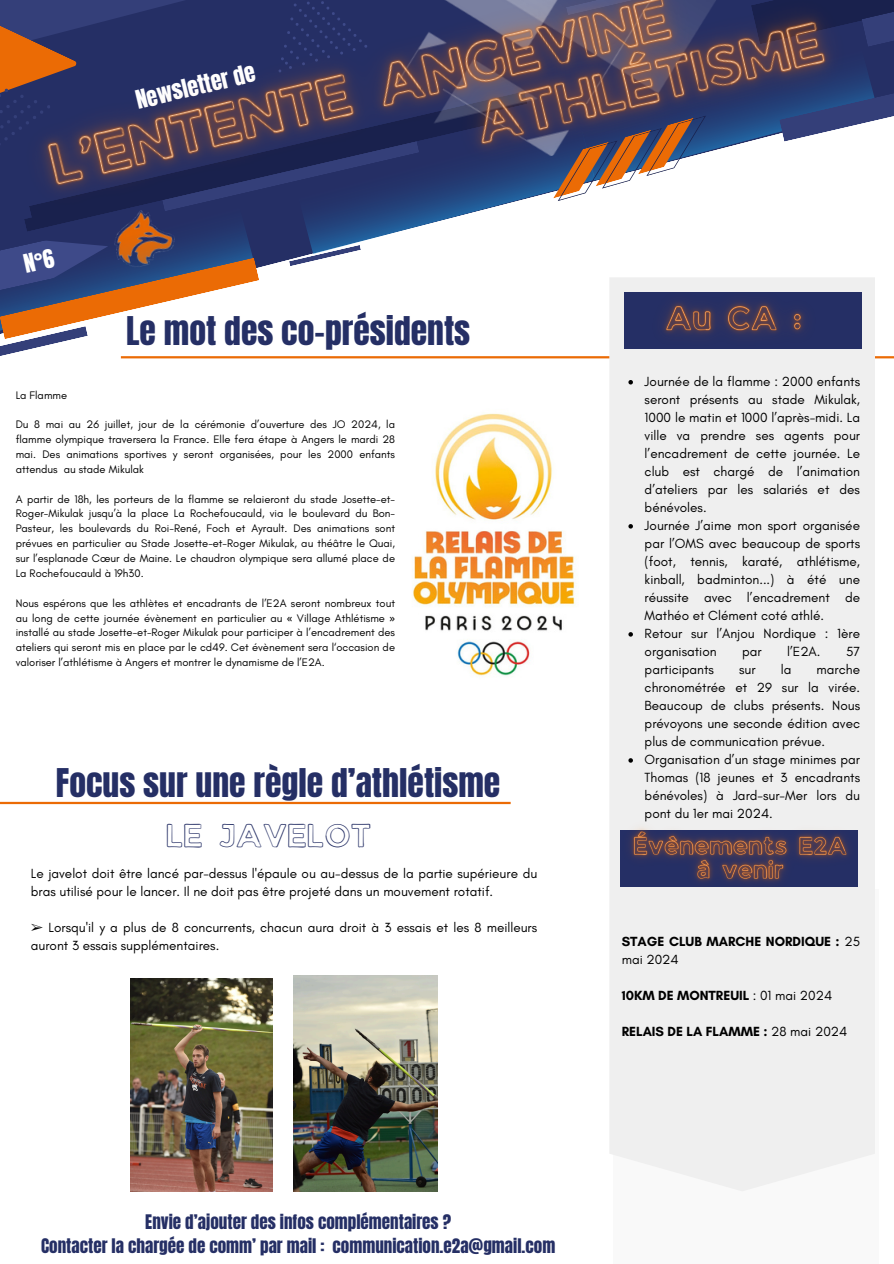
<style>
.page{position:relative;width:894px;height:1264px;background:#fff}
.page>*{position:absolute;margin:0;border:0;box-sizing:border-box;transform-origin:0 0}
.t1{font:33.6px "Anton";color:#252f65}
.t2{font:30.6px "JA Jaya Giri Sans Outline";color:#252f65}
.t3{font:21.9px "Anton";color:#fff}
.t4{font:17.1px "Anton";color:#252f65}
.t5{font:13.5px/18px "Glacial Indifference";color:#000;text-align:justify}
.t6{font:700 13.5px/18px "Glacial Indifference";color:#000}
.t7{font:11.1px/14.9px "Glacial Indifference";color:#000;text-align:justify}
.s1{font-family:"Noto Sans"}
.s2{font-family:"Free Serif"}
.s3{font-weight:400}
</style>
<div class="page">
<hr style="left:121px;top:356px;width:772px;height:2px;background:#eb6b05">
<div style="left:613px;top:889px;width:265px;height:374px;background:#f9f9f9"></div>
<div style="left:609px;top:337px;width:265px;height:817px;background:#efefef"></div>
<hr style="left:0;top:801px;width:510px;height:3px;background:#eb6b05">
<svg style="left:609px;top:277px;width:266px;height:60px;fill:#efefef"></svg>
<img style="left:413px;top:413px;width:163px;height:263px">
<img style="left:130px;top:978px;width:142px;height:213px">
<img style="left:293px;top:975px;width:144px;height:216px">
<img style="left:633px;top:277px;width:218px;height:92px">
<img style="left:0;top:0;width:404px;height:268px">
<img style="left:395px;top:0;width:498px;height:230px">
<svg style="left:628px;top:380px;width:4px;height:4px"></svg>
<svg style="left:628px;top:524px;width:4px;height:4px"></svg>
<svg style="left:628px;top:632px;width:4px;height:4px"></svg>
<svg style="left:628px;top:758px;width:4px;height:4px"></svg>
<img style="left:609px;top:807px;width:264px;height:101px">
<svg style="left:0;top:240px;width:259px;height:119px"></svg>
<p class="t3" style="left:133px;top:84px;width:123px;rotate:-13deg">Newsletter de</p>
<p class="t1" style="left:126px;top:306px;width:345px">Le mot des co-présidents</p>
<p class="t7" style="left:16px;top:387px;width:53px">La Flamme</p>
<h5 class="t7" style="left:16px;top:417px;width:381px">Du 8 mai au 26 juillet, jour de la cérémonie d’ouverture des JO 2024, la flamme olympique traversera la France. Elle fera étape à Angers le mardi 28 mai. Des animations sportives y seront organisées, pour les 2000 enfants attendus au stade Mikulak</h5>
<p class="t7" style="left:16px;top:491px;width:381px">A partir de 18h, les porteurs de la flamme se relaieront du stade Josette-et-Roger-Mikulak jusqu’à la place La Rochefoucauld, via le boulevard du Bon-Pasteur, les boulevards du Roi-René, Foch et Ayrault. Des animations sont prévues en particulier au Stade Josette-et-Roger Mikulak, au théâtre le Quai, sur l’esplanade Cœur de Maine. Le chaudron olympique sera allumé place de La Rochefoucauld à 19h30.</p>
<p class="t7" style="left:16px;top:595px;width:381px">Nous espérons que les athlètes et encadrants de l’E2A seront nombreux tout au long de cette journée évènement en particulier au <span class="s1">«</span> Village Athlétisme <span class="s1">» </span>installé au stade Josette-et-Roger Mikulak pour participer à l’encadrement des ateliers qui seront mis en place par le cd49. Cet évènement sera l‘occasion de valoriser l’athlétisme à Angers et montrer le dynamisme de l’E2A.</p>
<p class="t1" style="left:56px;top:759px;width:446px">Focus sur une règle d’athlétisme</p>
<p class="t2" style="left:167px;top:822px;width:207px">LE JAVELOT</p>
<p class="t5" style="left:31px;top:864px;width:507px">Le javelot doit être lancé par-dessus l'épaule ou au-dessus de la partie supérieure du bras utilisé pour le lancer. Il ne doit pas être projeté dans un mouvement rotatif.</p>
<p class="t5" style="left:31px;top:918px;width:507px"><span class="s2">➢</span> Lorsqu'il y a plus de 8 concurrents, chacun aura droit à 3 essais et les 8 meilleurs auront 3 essais supplémentaires.</p>
<p class="t5" style="left:644px;top:372px;width:217px">Journée de la flamme : 2000 enfants seront présents au stade Mikulak, 1000 le matin et 1000 l’après-midi. La ville va prendre ses agents pour l’encadrement de cette journée. Le club est chargé de l’animation d’ateliers par les salariés et des bénévoles.</p>
<p class="t5" style="left:644px;top:516px;width:217px">Journée J’aime mon sport organisée par l’OMS avec beaucoup de sports (foot, tennis, karaté, athlétisme, kinball, badminton...) à été une réussite avec l’encadrement de Mathéo et Clément coté athlé.</p>
<p class="t5" style="left:644px;top:624px;width:217px">Retour sur l’Anjou Nordique : 1ère organisation</p>
<p class="t5" style="left:742px;top:642px;width:21px">par</p>
<p class="t5" style="left:786px;top:642px;width:35px">l’E2A.</p>
<p class="t5" style="left:845px;top:642px;width:16px">57</p>
<p class="t5" style="left:644px;top:660px;width:217px;text-indent:172px">marche chronométrée et 29 sur la virée.<br>Beaucoup de clubs présents. Nous prévoyons une seconde édition avec plus de communication prévue.</p>
<p class="t5" style="left:644px;top:750px;width:217px">Organisation d’un stage minimes par Thomas (18 jeunes et 3 encadrants bénévoles) à Jard-sur-Mer lors du pont du 1er mai 2024.</p>
<p class="t5" style="left:644px;top:660px;width:71px">participants</p>
<p class="t5" style="left:739px;top:660px;width:18px">sur</p>
<p class="t5" style="left:780px;top:660px;width:12px">la</p>
<p class="t6" style="left:621px;top:932px;width:240px">STAGE CLUB MARCHE NORDIQUE : <span class="s3">25 mai 2024</span></p>
<h4 class="t6" style="left:621px;top:986px;width:212px">10KM DE MONTREUIL <span class="s3">: 01 mai 2024</span></h4>
<h2 class="t6" style="left:621px;top:1022px;width:227px">RELAIS DE LA FLAMME : <span class="s3">28 mai 2024</span></h2>
<p class="t4" style="left:145px;top:1209px;width:307px">Envie d’ajouter des infos complémentaires ?</p>
<p class="t4" style="left:41px;top:1233px;width:515px">Contacter la chargée de comm’ par mail : communication.e2a@gmail.com</p>
</div>
